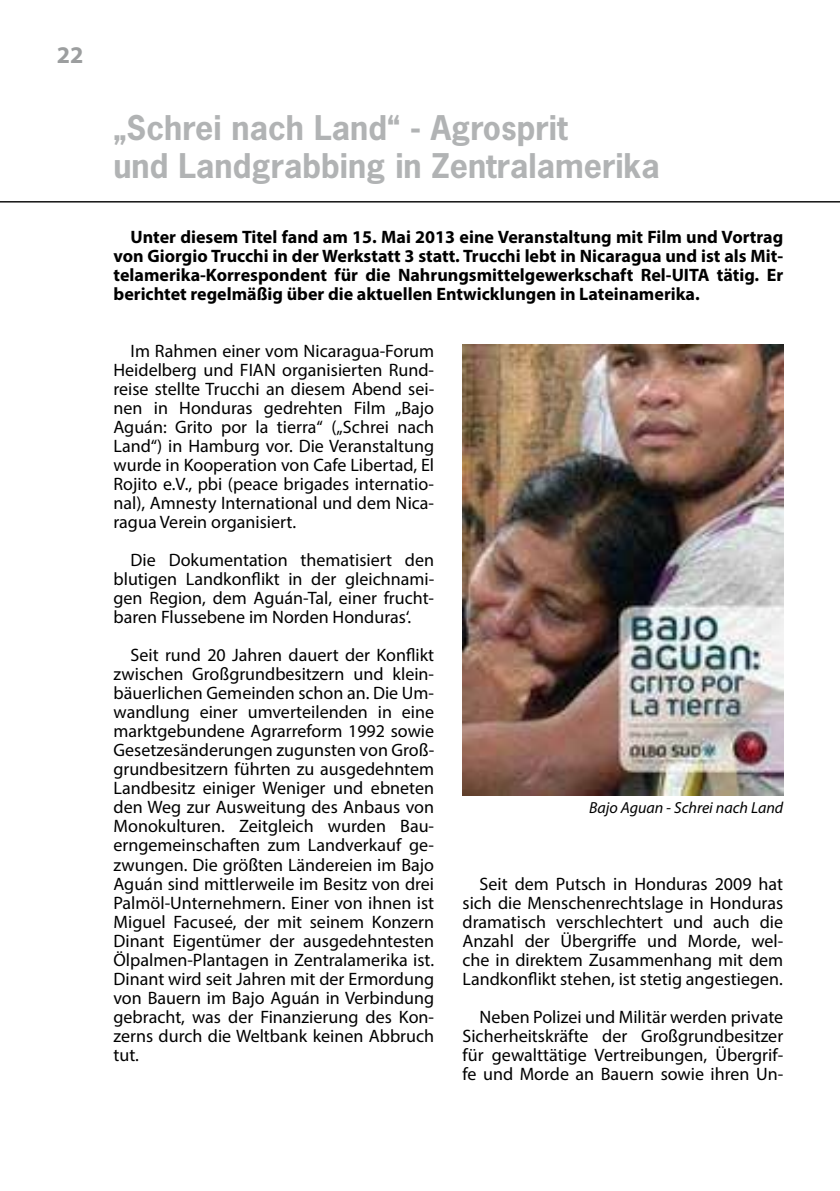
<style>
.page{position:relative;width:840px;height:1191px;background:#fff}
.page>*{position:absolute;margin:0;border:0;box-sizing:border-box;transform-origin:0 0}
.t1{font:700 32px/38.4px "News Gothic";color:#b1b3b4}
.t2{font:700 24px "Myriad Pro";color:#9c9e9f}
.t3{font:18px/19px "Myriad Pro";color:#000;text-align:justify}
.t4{font:700 18px/19px "Myriad Pro";color:#000;text-align:justify}
.t5{font:italic 16px "Myriad Pro";color:#000}
</style>
<div class="page">
<hr style="left:0;top:201px;width:839px;height:1px;background:#000">
<img style="left:462px;top:344px;width:321px;height:451px">
<h2 class="t2" style="left:57px;top:40px;width:28px">22</h2>
<h1 class="t1" style="left:113px;top:107px;width:547px">„Schrei nach Land“ - Agrosprit<br>und Landgrabbing in Zentralamerika</h1>
<p class="t4" style="left:113px;top:227px;width:671px;text-indent:17px">Unter diesem Titel fand am 15. Mai 2013 eine Veranstaltung mit Film und Vortrag von Giorgio Trucchi in der Werkstatt 3 statt. Trucchi lebt in Nicaragua und ist als Mit&shy;telamerika-Korrespondent für die Nahrungsmittelgewerkschaft Rel-UITA tätig. Er berichtet regelmäßig über die aktuellen Entwicklungen in Lateinamerika.</p>
<p class="t3" style="left:113px;top:341px;width:322px;text-indent:17px">Im Rahmen einer vom Nicaragua-Forum Heidelberg und FIAN organisierten Rund&shy;reise stellte Trucchi an diesem Abend sei&shy;nen in Honduras gedrehten Film „Bajo Aguán: Grito por la tierra“ („Schrei nach Land“) in Hamburg vor. Die Veranstaltung wurde in Kooperation von Cafe Libertad, El Rojito e.V., pbi (peace brigades internatio&shy;nal), Amnesty International und dem Nica&shy;ragua Verein organisiert.</p>
<p class="t3" style="left:113px;top:550px;width:322px;text-indent:17px">Die Dokumentation thematisiert den blutigen Landkonflikt in der gleichnami&shy;gen Region, dem Aguán-Tal, einer frucht&shy;baren Flussebene im Norden Honduras‘.</p>
<p class="t3" style="left:113px;top:645px;width:322px;text-indent:17px">Seit rund 20 Jahren dauert der Konflikt zwischen Großgrundbesitzern und klein&shy;bäuerlichen Gemeinden schon an. Die Um&shy;wandlung einer umverteilenden in eine marktgebundene Agrarreform 1992 sowie Gesetzesänderungen zugunsten von Groß&shy;grundbesitzern führten zu ausgedehntem Landbesitz einiger Weniger und ebneten den Weg zur Ausweitung des Anbaus von Monokulturen. Zeitgleich wurden Bau&shy;erngemeinschaften zum Landverkauf ge&shy;zwungen. Die größten Ländereien im Bajo Aguán sind mittlerweile im Besitz von drei Palmöl-Unternehmern. Einer von ihnen ist Miguel Facuseé, der mit seinem Konzern Dinant Eigentümer der ausgedehntesten Ölpalmen-Plantagen in Zentralamerika ist.<br>Dinant wird seit Jahren mit der Ermordung von Bauern im Bajo Aguán in Verbindung gebracht, was der Finanzierung des Kon&shy;zerns durch die Weltbank keinen Abbruch tut.</p>
<p class="t5" style="left:588px;top:798px;width:196px">Bajo Aguan - Schrei nach Land</p>
<p class="t3" style="left:462px;top:873px;width:322px;text-indent:17px">Seit dem Putsch in Honduras 2009 hat sich die Menschenrechtslage in Honduras dramatisch verschlechtert und auch die Anzahl der Übergriffe und Morde, wel&shy;che in direktem Zusammenhang mit dem Landkonflikt stehen, ist stetig angestiegen.</p>
<p class="t3" style="left:462px;top:1006px;width:322px;text-indent:17px">Neben Polizei und Militär werden private Sicherheitskräfte der Großgrundbesitzer für gewalttätige Vertreibungen, Übergrif&shy;fe und Morde an Bauern sowie ihren Un-</p>
</div>
